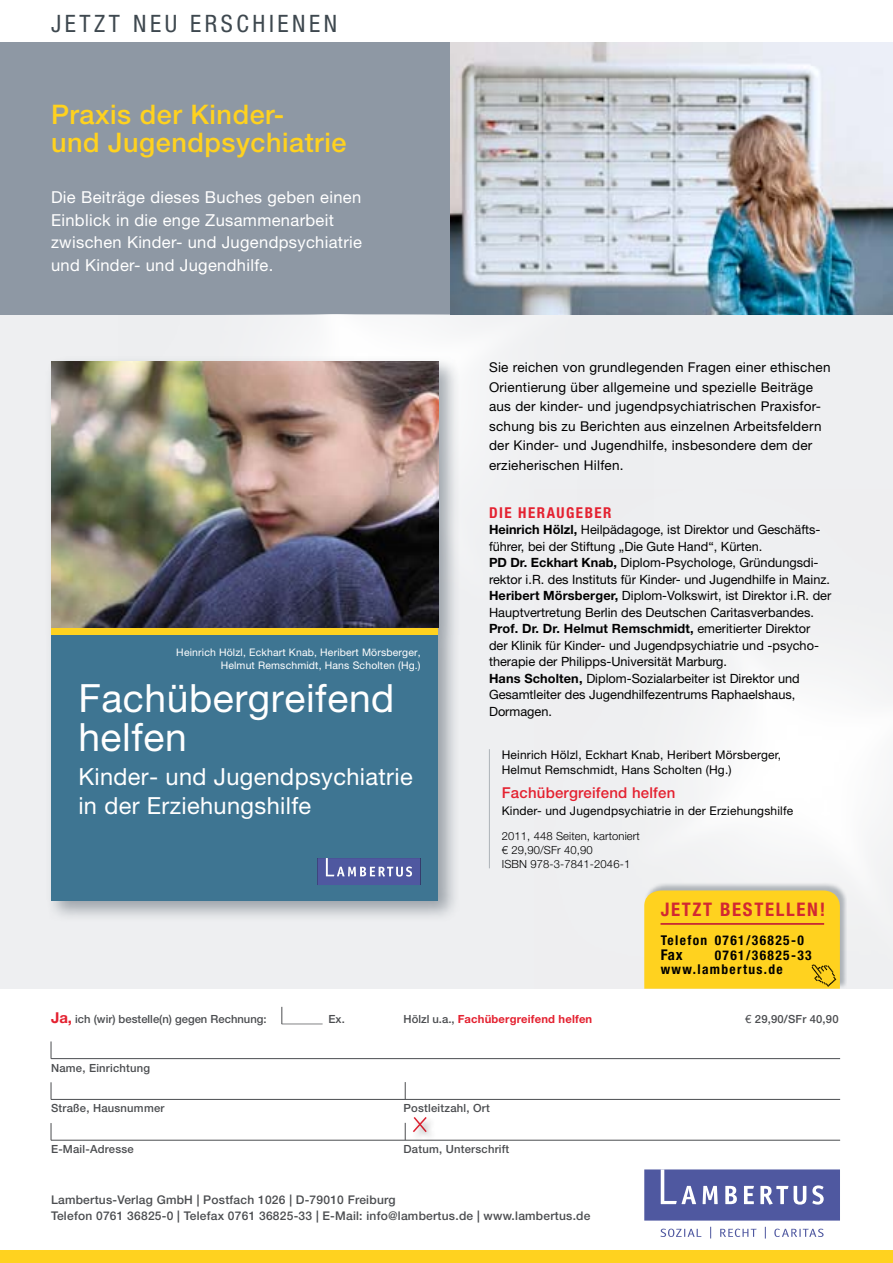
<style>
.page{position:relative;width:893px;height:1263px;background:#fff}
.page>*{position:absolute;margin:0;border:0;box-sizing:border-box;transform-origin:0 0}
.t1{font:39px/38.5px "Helvetica Neue";letter-spacing:.015em;color:#fff}
.t2{font:500 27px/28.5px "Helvetica Neue";letter-spacing:.02em;color:#ffd21f}
.t3{font:condensed 24px "Helvetica Neue";letter-spacing:.15em;color:#3e484f}
.t4{font:23.55px/29.1px "Helvetica Neue";letter-spacing:.015em;color:#fff}
.t5{font:700 condensed 18.75px "Helvetica Neue";letter-spacing:.09em;color:#d22832}
.t6{font:16.5px/22.5px "Helvetica Neue";letter-spacing:.02em;color:#fff}
.t7{font:500 15px "Helvetica Neue";letter-spacing:.015em;color:#e42130}
.t8{font:700 condensed 15px "Helvetica Neue";letter-spacing:.1em;color:#e42130}
.t9{font:700 condensed 14.85px "Helvetica Neue";color:#000}
.t10{font:13.5px/19.5px "Helvetica Neue";letter-spacing:.02em;color:#000}
.t11{font:700 condensed 13.5px/14.2px "Helvetica Neue";letter-spacing:.1em;color:#000}
.t12{font:12.75px/16.5px "Helvetica Neue";color:#000}
.t13{font:500 12px/16.5px "Helvetica Neue";letter-spacing:.02em;color:#4b4d50}
.t14{font:12px/15.3px "Helvetica Neue";letter-spacing:.015em;color:#000}
.t15{font:500 11.25px "Helvetica Neue";letter-spacing:.02em;color:#4b4d50}
.t16{font:300 11.25px/14.4px "Helvetica Neue";letter-spacing:.01em;color:#000}
.t17{font:500 11.25px "Helvetica Neue";color:#4b4d50}
.t18{font:700 11.25px "Helvetica Neue";letter-spacing:.015em;color:#e42130}
.t19{font:10.5px/12.9px "Helvetica Neue";letter-spacing:.015em;color:#fff;text-align:right}
.s1{font-weight:700}
.s2{font-family:"LT Euro Money";font-weight:400}
.s3{font-weight:700;font-size:15px;color:#e42130}
.s4{font-weight:500;color:#4b4d50}
</style>
<div class="page">
<div style="left:0;top:43px;width:893px;height:946px;background:#e8e9eb"></div>
<img style="left:659px;top:613px;width:234px;height:300px">
<div style="left:0;top:43px;width:451px;height:272px;background:#8e98a4"></div>
<img style="left:272px;top:315px;width:258px;height:173px">
<img style="left:451px;top:43px;width:442px;height:272px">
<svg style="left:644px;top:1169px;width:196px;height:51px"></svg>
<svg style="left:720px;top:1228px;width:37px;height:9px"></svg>
<svg style="left:660px;top:1228px;width:41px;height:9px"></svg>
<svg style="left:774px;top:1228px;width:50px;height:9px"></svg>
<div style="left:0;top:1250px;width:893px;height:13px;background:#ffd21f"></div>
<hr style="left:51px;top:1058px;width:789px;height:1px;background:#4b4d50">
<hr style="left:51px;top:1099px;width:789px;height:1px;background:#4b4d50">
<hr style="left:51px;top:1140px;width:789px;height:1px;background:#4b4d50">
<svg style="left:51px;top:1041px;width:1px;height:18px"></svg>
<svg style="left:51px;top:1123px;width:1px;height:17px"></svg>
<svg style="left:51px;top:1082px;width:1px;height:17px"></svg>
<svg style="left:405px;top:1082px;width:1px;height:17px"></svg>
<hr style="left:282px;top:1024px;width:41px;height:1px;background:#4b4d50">
<svg style="left:282px;top:1007px;width:1px;height:17px"></svg>
<div style="left:411px;top:1115px;width:26px;height:27px;background:#000;opacity:.4"></div>
<div style="left:411px;top:1115px;width:25px;height:27px;background:#000;opacity:.4"></div>
<svg style="left:405px;top:1115px;width:23px;height:25px"></svg>
<div style="left:645px;top:882px;width:202px;height:106px;background:#4a5662;opacity:.4"></div>
<svg style="left:644px;top:890px;width:196px;height:99px"></svg>
<div style="left:45px;top:355px;width:415px;height:569px;background:#4a5662;opacity:.5"></div>
<div style="left:51px;top:634px;width:387px;height:267px;background:#3e7592"></div>
<img style="left:51px;top:361px;width:387px;height:267px">
<div style="left:51px;top:628px;width:387px;height:6px;background:#ffd21f"></div>
<svg style="left:317px;top:858px;width:104px;height:27px"></svg>
<hr style="left:489px;top:749px;width:1px;height:119px;background:#4a5662">
<h3 class="t3" style="left:51px;top:9px;width:242px">JETZT NEU ERSCHIENEN</h3>
<h2 class="t2" style="left:51px;top:100px;width:297px">Praxis der Kinder-<br>und Jugendpsychiatrie</h2>
<p class="t6" style="left:51px;top:186px;width:313px">Die Beiträge dieses Buches geben einen Einblick in die enge Zusammenarbeit zwischen Kinder- und Jugendpsychiatrie und Kinder- und Jugendhilfe.</p>
<p class="t19" style="left:176px;top:646px;width:246px">Heinrich Hölzl, Eckhart Knab, Heribert Mörsberger,<br>Helmut Remschmidt, Hans Scholten (Hg.)</p>
<h1 class="t1" style="left:78px;top:679px;width:317px">Fachübergreifend helfen</h1>
<h3 class="t4" style="left:78px;top:762px;width:336px">Kinder- und Jugendpsychiatrie in der Erziehungshilfe</h3>
<p class="t10" style="left:489px;top:357px;width:343px">Sie reichen von grundlegenden Fragen einer ethischen Orientierung über allgemeine und spezielle Beiträge aus der kinder- und jugendpsychiatrischen Praxisfor&shy;schung bis zu Berichten aus einzelnen Arbeitsfeldern der Kinder- und Jugendhilfe, insbesondere dem der erzieherischen Hilfen.</p>
<p class="t8" style="left:489px;top:503px;width:124px">Die HERAUGEBER</p>
<p class="t12" style="left:489px;top:521px;width:344px"><span class="s1">Heinrich Hölzl,</span> Heilpädagoge, ist Direktor und Geschäfts&shy;führer, bei der Stiftung „Die Gute Hand“, Kürten.<br><span class="s1">PD Dr. Eckhart Knab,</span> Diplom-Psychologe, Gründungsdi&shy;rektor i.R. des Instituts für Kinder- und Jugendhilfe in Mainz.<br><span class="s1">Heribert Mörsberger,</span> Diplom-Volkswirt, ist Direktor i.R. der Hauptvertretung Berlin des Deutschen Caritasverbandes.<br><span class="s1">Prof. Dr. Dr. Helmut Remschmidt,</span> emeritierter Direktor der Klinik für Kinder- und Jugendpsychiatrie und -psycho&shy;therapie der Philipps-Universität Marburg.<br><span class="s1">Hans Scholten,</span> Diplom-Sozialarbeiter ist Direktor und Gesamtleiter des Jugendhilfezentrums Raphaelshaus, Dormagen.</p>
<p class="t14" style="left:502px;top:746px;width:281px">Heinrich Hölzl, Eckhart Knab, Heribert Mörsberger,<br>Helmut Remschmidt, Hans Scholten (Hg.)</p>
<p class="t7" style="left:502px;top:783px;width:175px">Fachübergreifend helfen</p>
<p class="t14" style="left:502px;top:803px;width:293px">Kinder- und Jugendpsychiatrie in der Erziehungshilfe</p>
<p class="t16" style="left:502px;top:828px;width:140px">2011, 448 Seiten, kartoniert<br><span class="s2">3</span> 29,90/SFr 40,90<br>ISBN 978-3-7841-2046-1</p>
<h3 class="t5" style="left:661px;top:898px;width:166px">Jetzt bestellen!</h3>
<p class="t11" style="left:661px;top:933px;width:145px">Telefon 0761/36825-0</p>
<p class="t9" style="left:661px;top:945px;width:23px">Fax</p>
<p class="t11" style="left:661px;top:947px;width:152px;text-indent:54px">0761/36825-33 www.lambertus.de</p>
<p class="t17" style="left:51px;top:1013px;width:217px"><span class="s3">Ja,</span> ich (wir) bestelle(n) gegen Rechnung:</p>
<p class="t15" style="left:329px;top:1013px;width:18px">Ex.</p>
<p class="t18" style="left:404px;top:1012px;width:190px"><span class="s4">Hölzl u.a.,</span> Fachübergreifend helfen</p>
<p class="t15" style="left:745px;top:1013px;width:95px"><span class="s2">5</span> 29,90/SFr 40,90</p>
<p class="t15" style="left:51px;top:1061px;width:101px">Name, Einrichtung</p>
<p class="t15" style="left:51px;top:1101px;width:115px">Straße, Hausnummer</p>
<p class="t15" style="left:404px;top:1101px;width:88px">Postleitzahl, Ort</p>
<p class="t15" style="left:51px;top:1142px;width:84px">E-Mail-Adresse</p>
<p class="t15" style="left:404px;top:1142px;width:107px">Datum, Unterschrift</p>
<p class="t13" style="left:51px;top:1191px;width:541px">Lambertus-Verlag GmbH | Postfach 1026 | D-79010 Freiburg<br>Telefon 0761 36825-0 | Telefax 0761 36825-33 | E-Mail: info@lambertus.de | www.lambertus.de</p>
</div>
